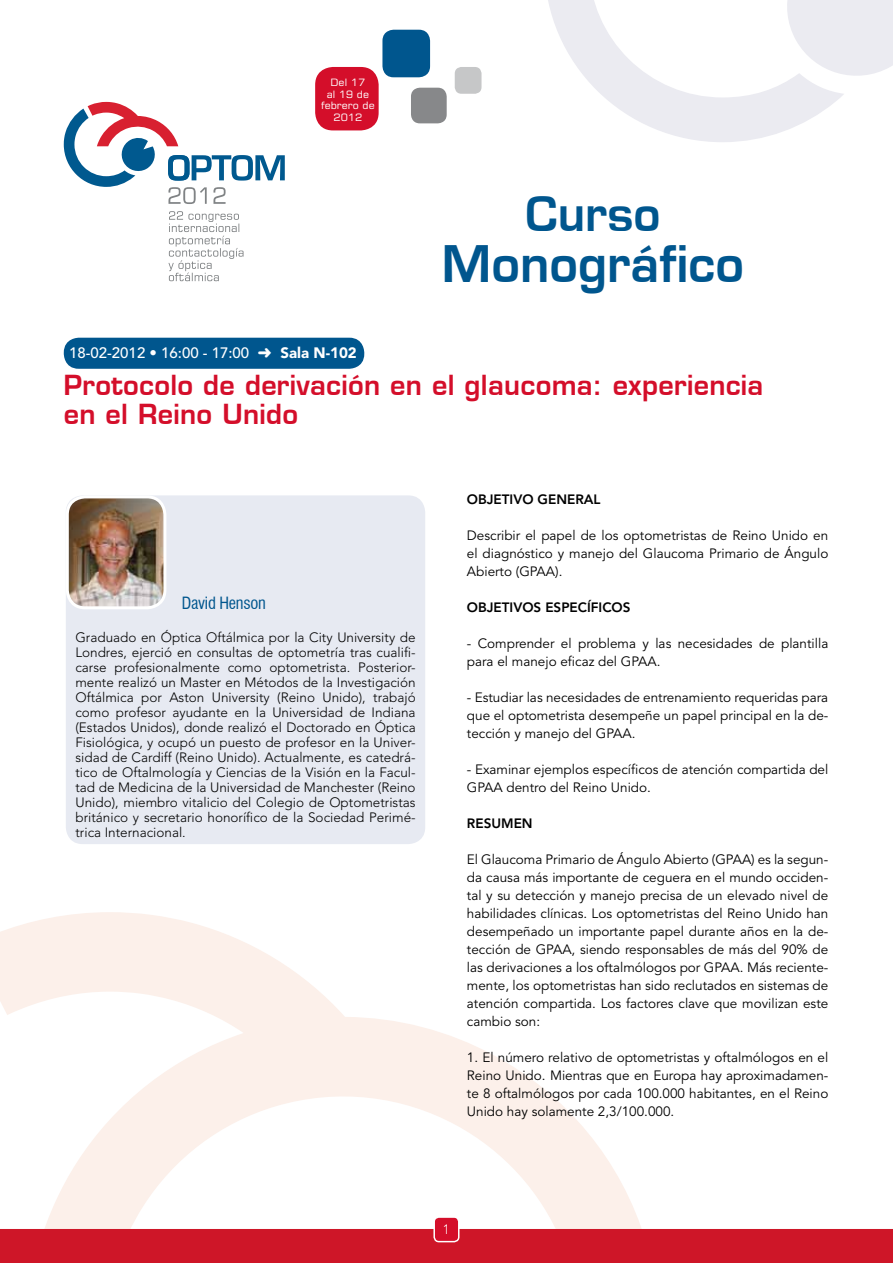
<style>
.page{position:relative;width:893px;height:1263px;background:#fff}
.page>*{position:absolute;margin:0;border:0;box-sizing:border-box;transform-origin:0 0}
.t1{font:49.2px "Square 721 Dm Normal";color:#00568e}
.t2{font:46.5px "Square 721 Dm Normal";color:#00568e}
.t3{font:27px/28.5px "Square 721 Dm Normal";letter-spacing:.01em;color:#d40e2a}
.t4{font:condensed 16.5px "Swiss 721 BT";letter-spacing:-.015em;color:#00568e}
.t5{font:500 15px "Avenir";color:#fff}
.t6{font:13.5px/18px "Avenir";color:#000;text-align:justify}
.t7{font:300 13.5px/15px "Avenir";color:#000;text-align:justify}
.t8{font:800 13.5px "Avenir";color:#000}
.t9{font:300 13.5px "Avenir";color:#fff}
.t10{font:10.2px/11.7px "Square 721";color:#fff;text-align:center;scale:1.05 1}
.s1{font-weight:900}
</style>
<div class="page">
<svg style="left:548px;top:0;width:345px;height:142px"></svg>
<svg style="left:0;top:912px;width:642px;height:317px"></svg>
<div style="left:0;top:1229px;width:893px;height:34px;background:#ce1628"></div>
<svg style="left:64px;top:102px;width:221px;height:102px"></svg>
<svg style="left:168px;top:211px;width:76px;height:70px"></svg>
<div style="left:66px;top:495px;width:359px;height:349px;background:#e7eaf2;border-radius:17px"></div>
<img style="left:67px;top:497px;width:98px;height:111px">
<div style="left:66px;top:495px;width:100px;height:114px;border:3px solid #fff;border-radius:18px"></div>
<div style="left:315px;top:67px;width:64px;height:63px;background:#d40e2a;border-radius:18px"></div>
<div style="left:382px;top:30px;width:48px;height:47px;background:#00568e;border-radius:11px"></div>
<div style="left:411px;top:88px;width:36px;height:35px;background:#87888a;border-radius:9px"></div>
<div style="left:455px;top:67px;width:26px;height:27px;background:#c6c7c8;border-radius:7px"></div>
<div style="left:434px;top:1217px;width:25px;height:24px;background:#d40e2a;border-radius:5px"></div>
<div style="left:433px;top:1216px;width:26px;height:26px;border:1px solid #fff;border-radius:5px"></div>
<div style="left:64px;top:338px;width:300px;height:31px;background:#00568e;border-radius:15px"></div>
<p class="t10" style="left:321px;top:76px;width:53px">Del 17<br>al 19 de febrero de<br>2012</p>
<p class="t5" style="left:69px;top:344px;width:289px">18-02-2012 • 16:00 - 17:00 ➜ <span class="s1">Sala N-102</span></p>
<h2 class="t2" style="left:526px;top:185px;width:136px">Curso</h2>
<h1 class="t1" style="left:442px;top:233px;width:304px">Monográfico</h1>
<h3 class="t3" style="left:64px;top:370px;width:701px">Protocolo de derivación en el glaucoma: experiencia en el Reino Unido</h3>
<p class="t4" style="left:182px;top:593px;width:86px">David Henson</p>
<p class="t7" style="left:75px;top:630px;width:342px">Graduado en Óptica Oftálmica por la City University de Londres, ejerció en consultas de optometría tras cualifi&shy;carse profesionalmente como optometrista. Posterior&shy;mente realizó un Master en Métodos de la Investigación Oftálmica por Aston University (Reino Unido), trabajó como profesor ayudante en la Universidad de Indiana (Estados Unidos), donde realizó el Doctorado en Óptica Fisiológica, y ocupó un puesto de profesor en la Univer&shy;sidad de Cardiff (Reino Unido). Actualmente, es catedrá&shy;tico de Oftalmología y Ciencias de la Visión en la Facul&shy;tad de Medicina de la Universidad de Manchester (Reino Unido), miembro vitalicio del Colegio de Optometristas británico y secretario honorífico de la Sociedad Perimé&shy;trica Internacional.</p>
<p class="t8" style="left:467px;top:491px;width:135px">OBJETIVO GENERAL</p>
<p class="t6" style="left:467px;top:527px;width:363px">Describir el papel de los optometristas de Reino Unido en el diagnóstico y manejo del Glaucoma Primario de Ángulo Abierto (GPAA).</p>
<p class="t8" style="left:467px;top:599px;width:165px">OBJETIVOS ESPECÍFICOS</p>
<p class="t6" style="left:467px;top:635px;width:363px">- Comprender el problema y las necesidades de plantilla para el manejo eficaz del GPAA.</p>
<p class="t6" style="left:467px;top:689px;width:363px">- Estudiar las necesidades de entrenamiento requeridas para que el optometrista desempeñe un papel principal en la de&shy;tección y manejo del GPAA.</p>
<p class="t6" style="left:467px;top:761px;width:363px">- Examinar ejemplos específicos de atención compartida del<br>GPAA dentro del Reino Unido.</p>
<p class="t8" style="left:467px;top:815px;width:67px">RESUMEN</p>
<p class="t6" style="left:467px;top:851px;width:363px">El Glaucoma Primario de Ángulo Abierto (GPAA) es la segun&shy;da causa más importante de ceguera en el mundo occiden&shy;tal y su detección y manejo precisa de un elevado nivel de habilidades clínicas. Los optometristas del Reino Unido han desempeñado un importante papel durante años en la de&shy;tección de GPAA, siendo responsables de más del 90% de las derivaciones a los oftalmólogos por GPAA. Más reciente&shy;mente, los optometristas han sido reclutados en sistemas de atención compartida. Los factores clave que movilizan este cambio son:</p>
<p class="t6" style="left:467px;top:1049px;width:363px">1. El número relativo de optometristas y oftalmólogos en el Reino Unido. Mientras que en Europa hay aproximadamen&shy;te 8 oftalmólogos por cada 100.000 habitantes, en el Reino Unido hay solamente 2,3/100.000.</p>
<p class="t9" style="left:443px;top:1222px;width:9px">1</p>
</div>
